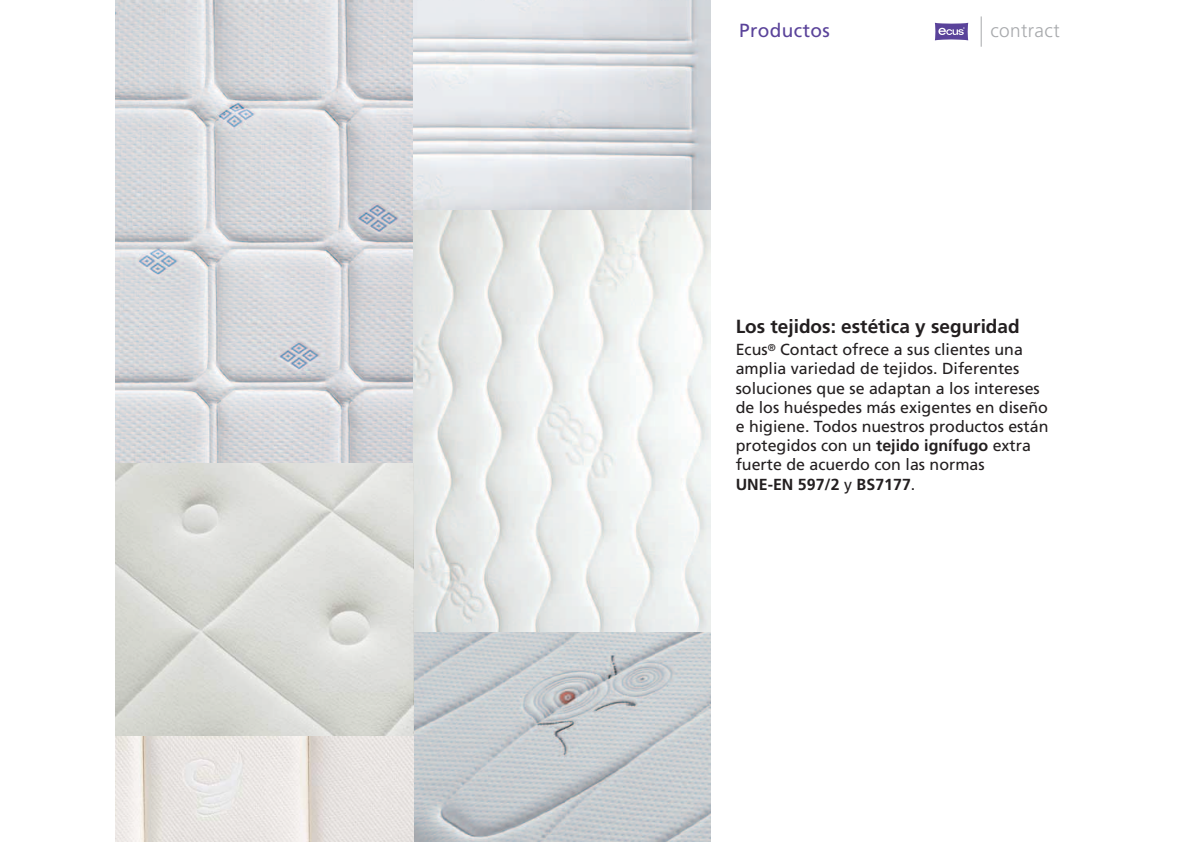
<style>
.page{position:relative;width:1191px;height:842px;background:#fff}
.page>*{position:absolute;margin:0;border:0;box-sizing:border-box;transform-origin:0 0}
.t1{font:700 19px "Frutiger LT Std";color:#231f20}
.t2{font:19px "Frutiger LT Std";letter-spacing:.02em;color:#5a439a}
.t3{font:300 19px "Frutiger LT Std";letter-spacing:.02em;color:#a7a9ac}
.t4{font:16px/19.2px "Frutiger LT Std";color:#231f20}
.s1{font-weight:700}
</style>
<div class="page">
<img style="left:115px;top:0;width:298px;height:463px">
<img style="left:413px;top:0;width:298px;height:842px">
<svg style="left:935px;top:23px;width:33px;height:17px"></svg>
<hr style="left:980px;top:16px;width:1px;height:31px;background:#a7a9ac">
<svg style="left:115px;top:463px;width:298px;height:274px;background:#d9dad5"></svg>
<img style="left:115px;top:737px;width:298px;height:105px">
<p class="t2" style="left:739px;top:19px;width:92px">Productos</p>
<p class="t3" style="left:990px;top:20px;width:71px">contract</p>
<p class="t1" style="left:735px;top:315px;width:285px">Los tejidos: estética y seguridad</p>
<p class="t4" style="left:735px;top:340px;width:314px">Ecus<sup>®</sup> Contact ofrece a sus clientes una amplia variedad de tejidos. Diferentes soluciones que se adaptan a los intereses de los huéspedes más exigentes en diseño e higiene. Todos nuestros productos están protegidos con un <span class="s1">tejido ignífugo</span> extra fuerte de acuerdo con las normas<br><span class="s1">UNE-EN 597/2</span> y <span class="s1">BS7177</span>.</p>
</div>
